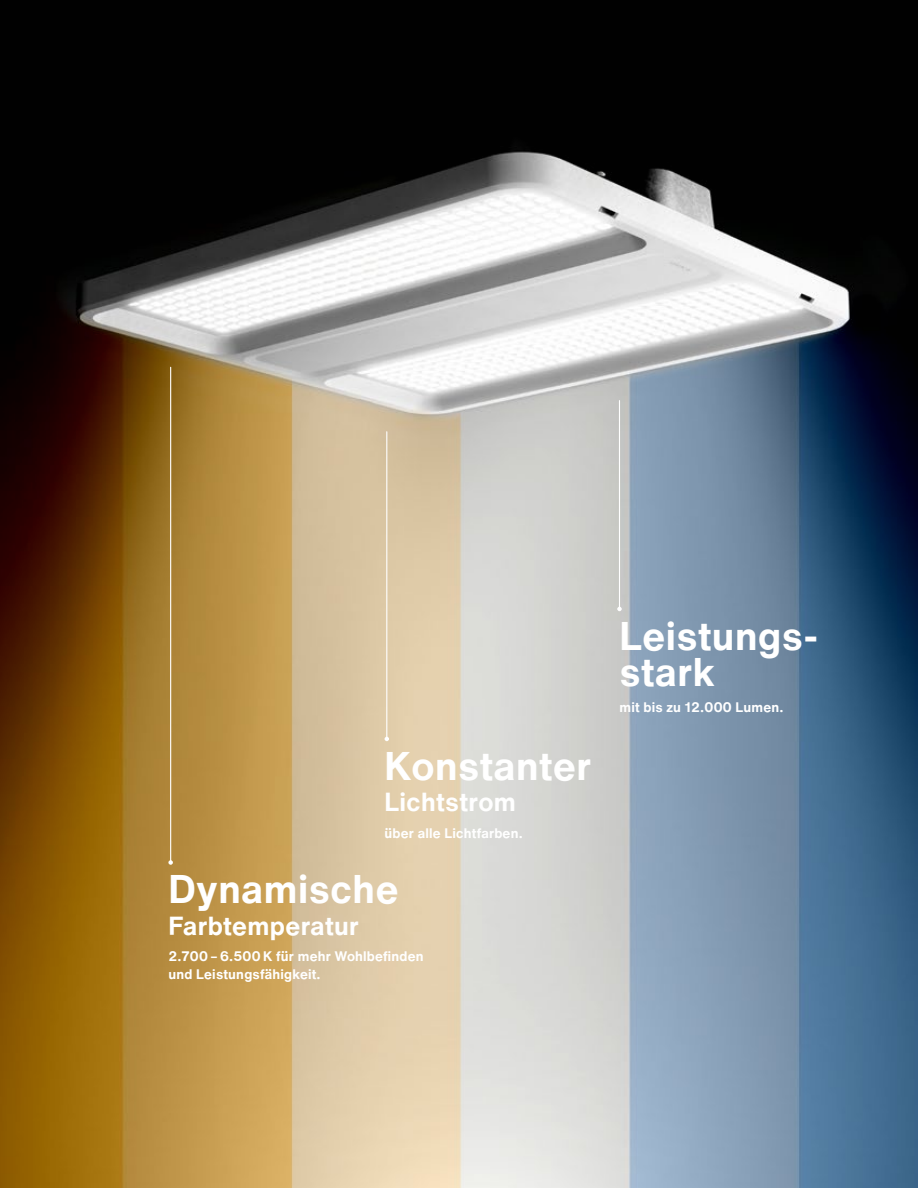
<style>
.page{position:relative;width:918px;height:1188px;background:#fff}
.page>*{position:absolute;margin:0;border:0;box-sizing:border-box;transform-origin:0 0}
.t1{font:700 39px/36px "Helvetica Now Text";letter-spacing:.015em;color:#fff}
.t2{font:700 25.5px "Helvetica Now Text";letter-spacing:.015em;color:#fff}
.t3{font:700 13.5px/18px "Helvetica Now Text";letter-spacing:.015em;color:#fff}
</style>
<div class="page">
<img style="left:0;top:0;width:918px;height:1188px">
<hr style="left:386px;top:432px;width:1px;height:307px;background:#fff">
<svg style="left:385px;top:737px;width:4px;height:4px"></svg>
<hr style="left:619px;top:401px;width:1px;height:208px;background:#fff">
<svg style="left:617px;top:607px;width:5px;height:4px"></svg>
<hr style="left:170px;top:367px;width:1px;height:496px;background:#fff">
<svg style="left:168px;top:860px;width:5px;height:5px"></svg>
<h1 class="t1" style="left:385px;top:747px;width:208px">Konstanter</h1>
<h2 class="t2" style="left:385px;top:783px;width:133px">Lichtstrom</h2>
<p class="t3" style="left:385px;top:824px;width:140px">über alle Lichtfarben.</p>
<h1 class="t1" style="left:168px;top:870px;width:232px">Dynamische</h1>
<h2 class="t2" style="left:168px;top:906px;width:192px">Farbtemperatur</h2>
<p class="t3" style="left:168px;top:947px;width:257px">2.700 – 6.500 K für mehr Wohlbefinden und Leistungsfähigkeit.</p>
<h1 class="t1" style="left:619px;top:617px;width:200px">Leistungs&shy;stark</h1>
<p class="t3" style="left:619px;top:698px;width:166px">mit bis zu 12.000 Lumen.</p>
</div>
